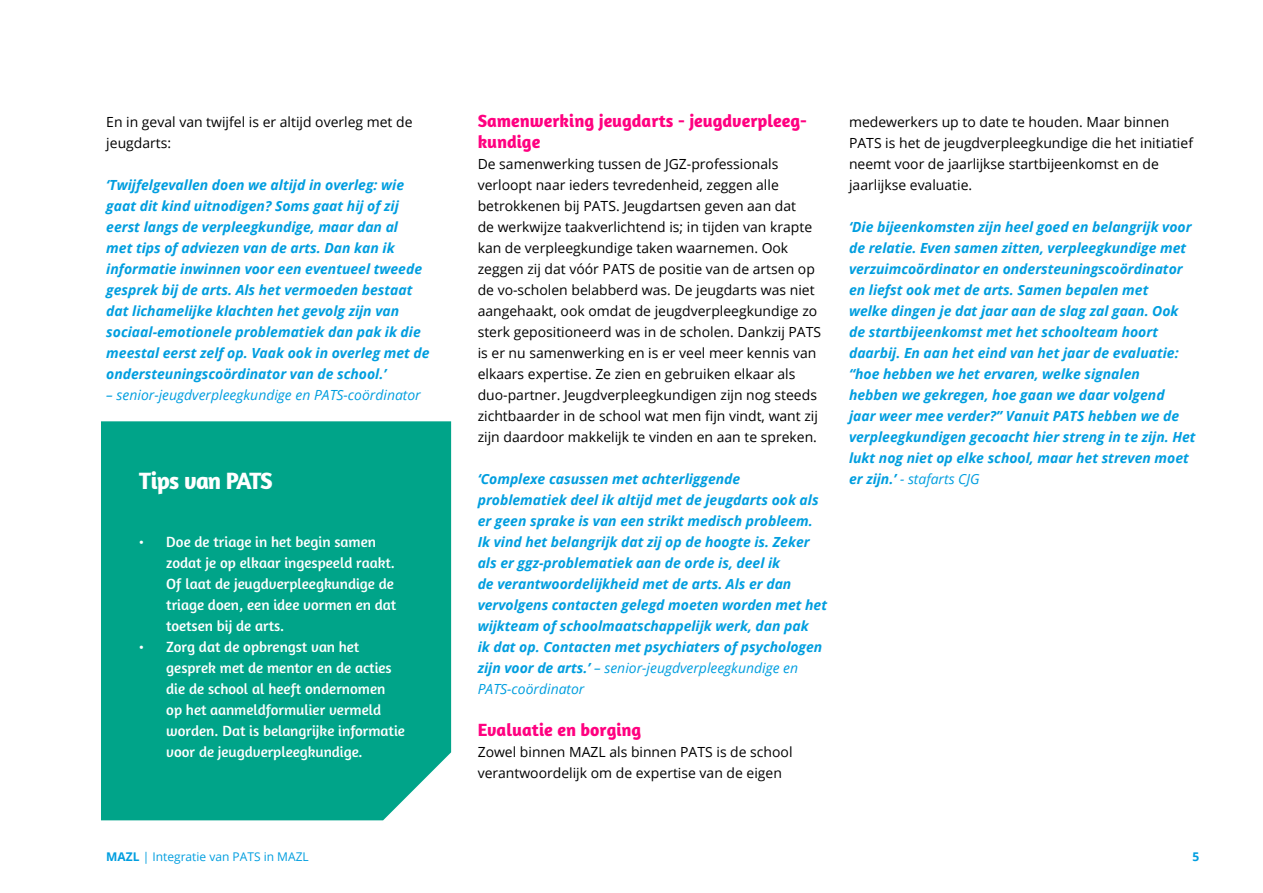
<style>
.page{position:relative;width:1263px;height:893px;background:#fff}
.page>*{position:absolute;margin:0;border:0;box-sizing:border-box;transform-origin:0 0}
.t1{font:700 24px "Amaranth";letter-spacing:-.04em;color:#fff}
.t2{font:700 18px/21px "Amaranth";color:#ff0080}
.t3{font:15px/21px "Amaranth";color:#fff}
.t4{font:italic 700 13.95px/21px "Open Sans";color:#009edf}
.t5{font:13.95px/21px "Open Sans";color:#000}
.t6{font:italic 13.95px "Open Sans";color:#009edf}
.t7{font:12px "Open Sans";color:#009edf}
.t8{font:700 12px "Open Sans";color:#009edf}
.s1{font-weight:400}
.s2{font-weight:700}
</style>
<div class="page">
<div style="left:101px;top:421px;width:350px;height:399px;background:#00a489"></div>
<p class="t2" style="left:478px;top:110px;width:331px">Samenwerking jeugdarts - jeugdverpleeg&shy;kundige</p>
<p class="t5" style="left:478px;top:153px;width:345px">De samenwerking tussen de JGZ-professionals verloopt naar ieders tevredenheid, zeggen alle betrokkenen bij PATS. Jeugdartsen geven aan dat<br>de werkwijze taakverlichtend is; in tijden van krapte kan de verpleegkundige taken waarnemen. Ook zeggen zij dat vóór PATS de positie van de artsen op de vo-scholen belabberd was. De jeugdarts was niet aangehaakt, ook omdat de jeugdverpleegkundige zo sterk gepositioneerd was in de scholen. Dankzij PATS is er nu samenwerking en is er veel meer kennis van elkaars expertise. Ze zien en gebruiken elkaar als duo-partner. Jeugdverpleegkundigen zijn nog steeds zichtbaarder in de school wat men fijn vindt, want zij zijn daardoor makkelijk te vinden en aan te spreken.</p>
<p class="t4" style="left:478px;top:468px;width:351px">‘Complexe casussen met achterliggende problematiek deel ik altijd met de jeugdarts ook als er geen sprake is van een strikt medisch probleem.<br>Ik vind het belangrijk dat zij op de hoogte is. Zeker als er ggz-problematiek aan de orde is, deel ik<br>de verantwoordelijkheid met de arts. Als er dan vervolgens contacten gelegd moeten worden met het wijkteam of schoolmaatschappelijk werk, dan pak<br>ik dat op. Contacten met psychiaters of psychologen zijn voor de arts.’ <span class="s1">– senior-jeugdverpleegkundige en PATS-coördinator</span></p>
<p class="t2" style="left:478px;top:719px;width:165px">Evaluatie en borging</p>
<p class="t5" style="left:478px;top:741px;width:316px">Zowel binnen MAZL als binnen PATS is de school verantwoordelijk om de expertise van de eigen</p>
<p class="t5" style="left:106px;top:111px;width:308px">En in geval van twijfel is er altijd overleg met de jeugdarts:</p>
<p class="t4" style="left:106px;top:174px;width:325px">‘Twijfelgevallen doen we altijd in overleg: wie gaat dit kind uitnodigen? Soms gaat hij of zij eerst langs de verpleegkundige, maar dan al<br>met tips of adviezen van de arts. Dan kan ik informatie inwinnen voor een eventueel tweede gesprek bij de arts. Als het vermoeden bestaat dat lichamelijke klachten het gevolg zijn van sociaal-emotionele problematiek dan pak ik die meestal eerst zelf op. Vaak ook in overleg met de ondersteuningscoördinator van de school.’</p>
<p class="t6" style="left:106px;top:386px;width:316px">– senior-jeugdverpleegkundige en PATS-coördinator</p>
<p class="t5" style="left:849px;top:111px;width:345px">medewerkers up to date te houden. Maar binnen PATS is het de jeugdverpleegkundige die het initiatief neemt voor de jaarlijkse startbijeenkomst en de jaarlijkse evaluatie.</p>
<p class="t4" style="left:849px;top:216px;width:348px">‘Die bijeenkomsten zijn heel goed en belangrijk voor de relatie. Even samen zitten, verpleegkundige met verzuimcoördinator en ondersteuningscoördinator en liefst ook met de arts. Samen bepalen met<br>welke dingen je dat jaar aan de slag zal gaan. Ook de startbijeenkomst met het schoolteam hoort daarbij. En aan het eind van het jaar de evaluatie: “hoe hebben we het ervaren, welke signalen<br>hebben we gekregen, hoe gaan we daar volgend<br>jaar weer mee verder?” Vanuit PATS hebben we de verpleegkundigen gecoacht hier streng in te zijn. Het lukt nog niet op elke school, maar het streven moet</p>
<h1 class="t1" style="left:139px;top:465px;width:135px">Tips van PATS</h1>
<p class="t6" style="left:849px;top:470px;width:132px"><span class="s2">er zijn.’</span> - stafarts CJG</p>
<p class="t3" style="left:166px;top:532px;width:232px;text-indent:-27px">• Doe de triage in het begin samen zodat je op elkaar ingespeeld raakt.<br>Of laat de jeugdverpleegkundige de triage doen, een idee vormen en dat toetsen bij de arts.</p>
<p class="t3" style="left:166px;top:637px;width:240px;text-indent:-27px">• Zorg dat de opbrengst van het gesprek met de mentor en de acties die de school al heeft ondernomen<br>op het aanmeldformulier vermeld worden. Dat is belangrijke informatie voor de jeugdverpleegkundige.</p>
<p class="t7" style="left:106px;top:849px;width:204px"><span class="s2">MAZL</span> | Integratie van PATS in MAZL</p>
<p class="t8" style="left:1192px;top:848px;width:8px">5</p>
</div>
